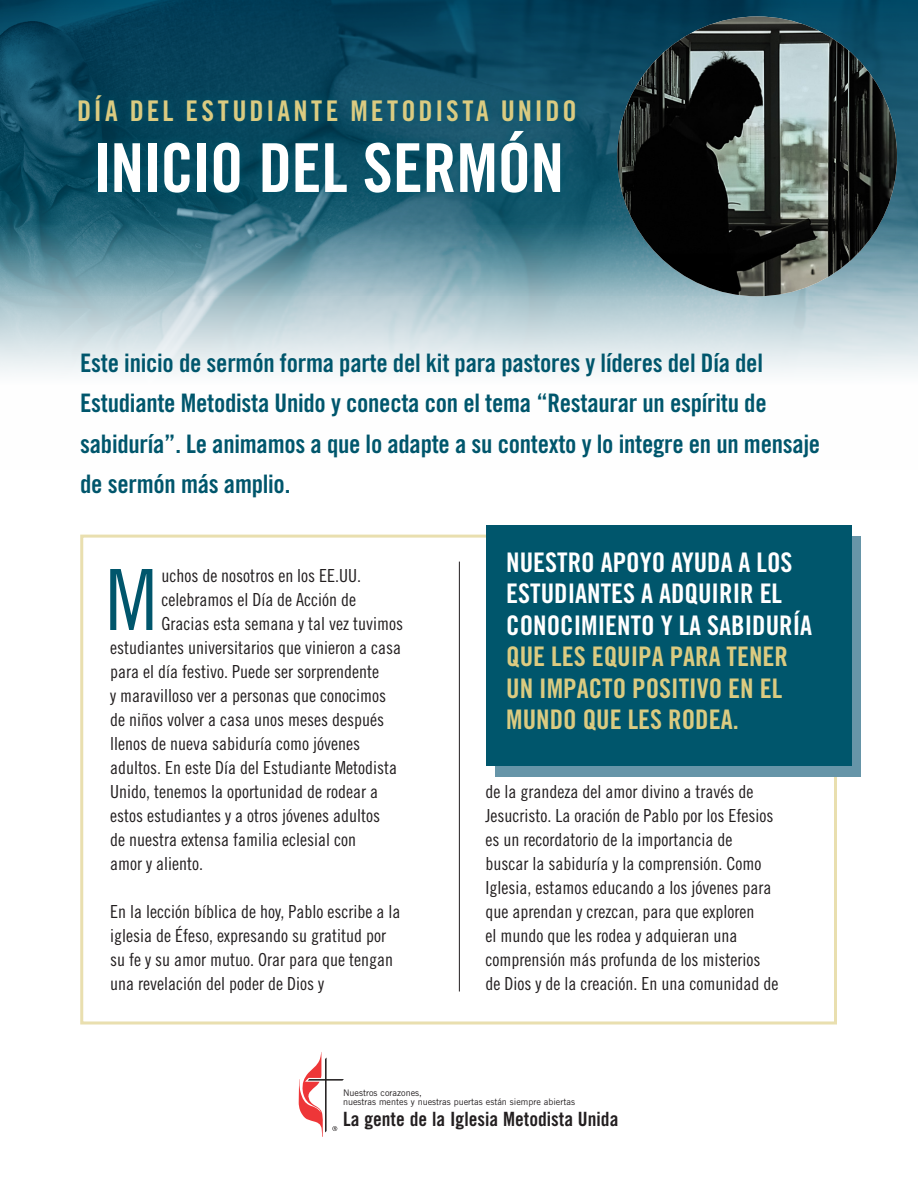
<style>
.page{position:relative;width:918px;height:1188px;background:#fff}
.page>*{position:absolute;margin:0;border:0;box-sizing:border-box;transform-origin:0 0}
._2020_KIT_Body_Text{font:84.45px "Trade Gothic LT Std Cn 18";color:#00566c}
.t1{font:67.5px "Trade Gothic LT Std Bd Cn 20";letter-spacing:-.01em;color:#fff}
.t2{font:28.5px "Trade Gothic LT Std Bd Cn 20";letter-spacing:.105em;color:#dbcb81}
._2020_KIT_Body_Text-2{font:27px/31.5px "Trade Gothic LT Std Bd Cn 20";color:#fff}
._2020_KIT_Intro{font:25.5px/40.5px "Trade Gothic LT Std Bd Cn 20";letter-spacing:-.01em;color:#00566c}
.t3{font:19.65px "Trade Gothic Bold Cond Twenty";color:#231f20}
._2020_KIT_Body_Text-3{font:18px/24px "Trade Gothic LT Std Cn 18";color:#231f20}
.t4{font:9px/9.8px "Trade Gothic LT Std";color:#231f20}
.s1{color:#dbcb81}
</style>
<div class="page">
<img style="left:0;top:0;width:918px;height:374px">
<div style="left:80px;top:535px;width:757px;height:489px;border:3px solid #e9dfaf"></div>
<hr style="left:459px;top:562px;width:1px;height:430px;background:#231f20">
<img style="left:617px;top:16px;width:280px;height:280px;border-radius:140px">
<div style="left:495px;top:536px;width:366px;height:241px;background:#6695a8"></div>
<div style="left:486px;top:525px;width:365px;height:241px;background:#00566c"></div>
<svg style="left:89px;top:130px;width:480px;height:71px;background:#085066"></svg>
<svg style="left:69px;top:87px;width:515px;height:43px;background:#0b4d64"></svg>
<svg style="left:299px;top:1052px;width:45px;height:85px"></svg>
<p class="t2" style="left:77px;top:94px;width:501px">DÍA DEL ESTUDIANTE METODISTA UNIDO</p>
<p class="t1" style="left:93px;top:127px;width:473px">INICIO DEL SERMÓN</p>
<p class="_2020_KIT_Intro" style="left:80px;top:342px;width:742px">Este inicio de sermón forma parte del kit para pastores y líderes del Día del Estudiante Metodista Unido y conecta con el tema “Restaurar un espíritu de sabiduría”. Le animamos a que lo adapte a su contexto y lo integre en un mensaje de sermón más amplio.</p>
<p class="_2020_KIT_Body_Text" style="left:106px;top:550px;width:53px">M</p>
<p class="_2020_KIT_Body_Text-3" style="left:161px;top:563px;width:201px">uchos de nosotros en los EE.UU.</p>
<p class="_2020_KIT_Body_Text-3" style="left:161px;top:587px;width:196px">celebramos el Día de Acción de</p>
<p class="_2020_KIT_Body_Text-3" style="left:161px;top:611px;width:243px">Gracias esta semana y tal vez tuvimos</p>
<p class="_2020_KIT_Body_Text-3" style="left:110px;top:635px;width:292px">estudiantes universitarios que vinieron a casa</p>
<p class="_2020_KIT_Body_Text-3" style="left:110px;top:659px;width:270px">para el día festivo. Puede ser sorprendente</p>
<p class="_2020_KIT_Body_Text-3" style="left:110px;top:683px;width:277px">y maravilloso ver a personas que conocimos</p>
<p class="_2020_KIT_Body_Text-3" style="left:110px;top:707px;width:275px">de niños volver a casa unos meses después</p>
<p class="_2020_KIT_Body_Text-3" style="left:110px;top:731px;width:251px">llenos de nueva sabiduría como jóvenes</p>
<p class="_2020_KIT_Body_Text-3" style="left:110px;top:755px;width:288px">adultos. En este Día del Estudiante Metodista</p>
<p class="_2020_KIT_Body_Text-3" style="left:110px;top:779px;width:269px">Unido, tenemos la oportunidad de rodear a</p>
<p class="_2020_KIT_Body_Text-3" style="left:110px;top:803px;width:271px">estos estudiantes y a otros jóvenes adultos</p>
<p class="_2020_KIT_Body_Text-3" style="left:110px;top:827px;width:247px">de nuestra extensa familia eclesial con</p>
<p class="_2020_KIT_Body_Text-3" style="left:110px;top:851px;width:94px">amor y aliento.</p>
<p class="_2020_KIT_Body_Text-3" style="left:110px;top:899px;width:292px">En la lección bíblica de hoy, Pablo escribe a la iglesia de Éfeso, expresando su gratitud por su fe y su amor mutuo. Orar para que tengan una revelación del poder de Dios y</p>
<p class="_2020_KIT_Body_Text-2" style="left:506px;top:546px;width:307px">NUESTRO APOYO AYUDA A LOS<br>ESTUDIANTES A ADQUIRIR EL<br>CONOCIMIENTO Y LA SABIDURÍA<br><span class="s1">QUE LES EQUIPA PARA TENER<br>UN IMPACTO POSITIVO EN EL<br>MUNDO QUE LES RODEA.</span></p>
<p class="_2020_KIT_Body_Text-3" style="left:486px;top:779px;width:294px">de la grandeza del amor divino a través de Jesucristo. La oración de Pablo por los Efesios es un recordatorio de la importancia de buscar la sabiduría y la comprensión. Como Iglesia, estamos educando a los jóvenes para que aprendan y crezcan, para que exploren<br>el mundo que les rodea y adquieran una comprensión más profunda de los misterios de Dios y de la creación. En una comunidad de</p>
<p class="t4" style="left:343px;top:1088px;width:233px">Nuestros corazones,<br>nuestras mentes y nuestras puertas están siempre abiertas</p>
<p class="t3" style="left:343px;top:1107px;width:277px">La gente de la Iglesia Metodista Unida</p>
</div>
